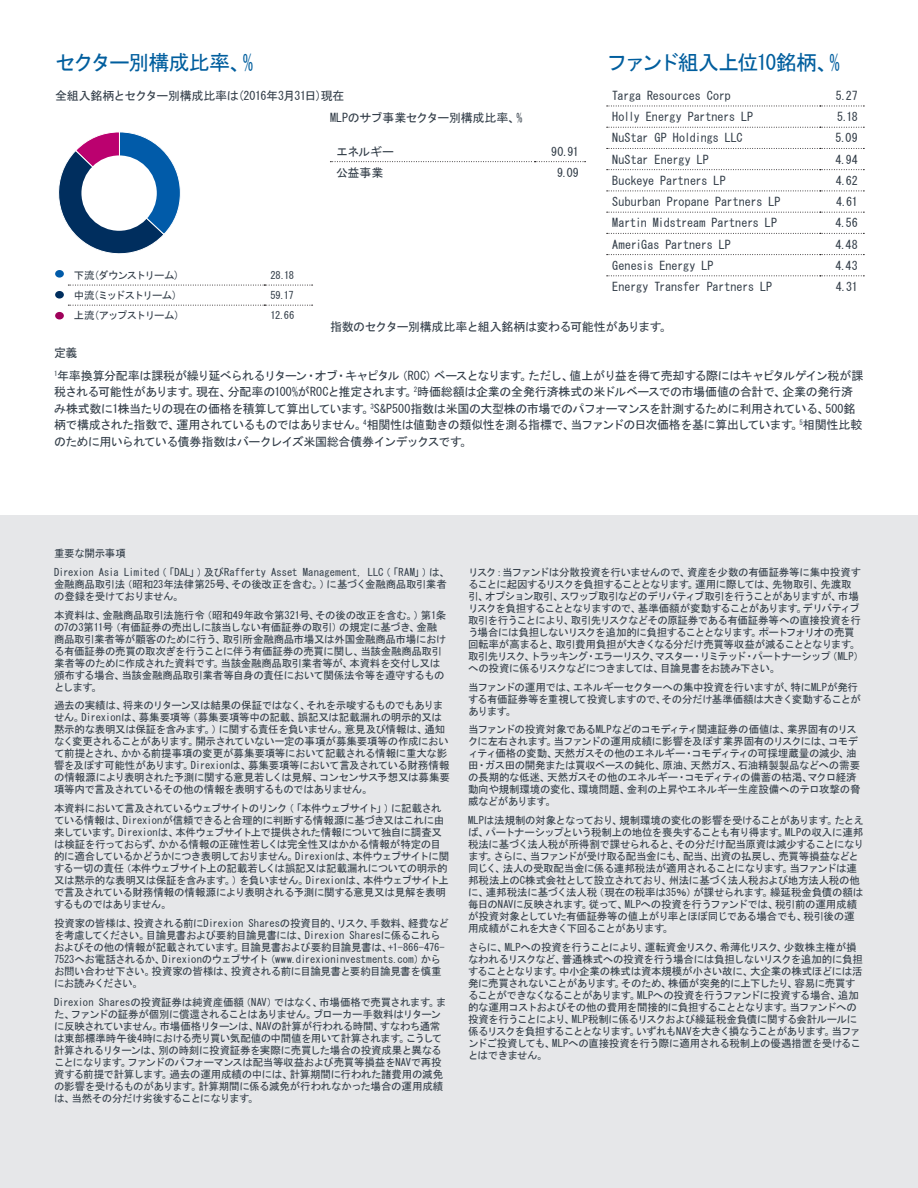
<style>
.page{position:relative;width:918px;height:1188px;background:#fff}
.page>*{position:absolute;margin:0;border:0;box-sizing:border-box;transform-origin:0 0}
.Level_A{font:21px "MS Gothic";letter-spacing:-.075em;color:#005e9e}
.Body{font:12px/16.5px "MS Gothic";letter-spacing:-.03em;color:#323d48}
.Body-2{font:12px "MS Gothic";letter-spacing:-.005em;color:#323d48}
.Body-3{font:12px "MS Gothic";letter-spacing:.005em;color:#323d48}
.Body-4{font:12px "MS Gothic";color:#323d48}
.Top_Holding_Weights{font:12px "MS Gothic";letter-spacing:-.01em;color:#323d48}
.Body-5{font:12px "MS Gothic";letter-spacing:-.01em;color:#323d48}
.Body-6{font:10.5px/12px "MS Gothic";letter-spacing:-.04em;color:#323d48}
.Body-7{font:10.5px/12px "MS Gothic";letter-spacing:-.065em;color:#323d48}
.Body-8{font:10.5px/12px "MS Gothic";letter-spacing:-.015em;color:#323d48}
.Body-9{font:10.5px "MS Gothic";letter-spacing:-.11em;color:#323d48}
.Body-10{font:10.5px "MS Gothic";letter-spacing:-.1em;color:#323d48}
</style>
<div class="page">
<div style="left:0;top:516px;width:918px;height:672px;background:#e6e7e9"></div>
<div style="left:55px;top:270px;width:9px;height:8px;background:#015ba9;border-radius:50%"></div>
<div style="left:55px;top:312px;width:9px;height:7px;background:#9f015a;border-radius:50%"></div>
<div style="left:55px;top:291px;width:9px;height:8px;background:#002e5e;border-radius:50%"></div>
<svg style="left:68px;top:285px;width:245px;height:1px"></svg>
<svg style="left:68px;top:305px;width:245px;height:1px"></svg>
<svg style="left:607px;top:106px;width:257px;height:1px"></svg>
<svg style="left:607px;top:127px;width:257px;height:1px"></svg>
<svg style="left:607px;top:148px;width:257px;height:1px"></svg>
<svg style="left:607px;top:169px;width:257px;height:1px"></svg>
<svg style="left:607px;top:191px;width:257px;height:1px"></svg>
<svg style="left:607px;top:212px;width:257px;height:1px"></svg>
<svg style="left:607px;top:233px;width:257px;height:1px"></svg>
<svg style="left:607px;top:254px;width:257px;height:1px"></svg>
<svg style="left:607px;top:275px;width:257px;height:1px"></svg>
<svg style="left:330px;top:161px;width:256px;height:1px"></svg>
<svg style="left:58px;top:132px;width:123px;height:122px"></svg>
<div style="left:81px;top:155px;width:76px;height:76px;background:#fff;border-radius:50%"></div>
<p class="Level_A" style="left:606px;top:52px;width:235px">ファンド組入上位10銘柄、%</p>
<p class="Body-4" style="left:612px;top:90px;width:120px">Targa Resources Corp</p>
<p class="Top_Holding_Weights" style="left:836px;top:90px;width:23px">5.27</p>
<p class="Body-2" style="left:612px;top:111px;width:142px">Holly Energy Partners LP</p>
<p class="Top_Holding_Weights" style="left:837px;top:111px;width:22px">5.18</p>
<p class="Body-3" style="left:612px;top:132px;width:132px">NuStar GP Holdings LLC</p>
<p class="Top_Holding_Weights" style="left:836px;top:132px;width:24px">5.09</p>
<p class="Body-3" style="left:612px;top:153px;width:98px">NuStar Energy LP</p>
<p class="Top_Holding_Weights" style="left:836px;top:153px;width:24px">4.94</p>
<p class="Body-2" style="left:612px;top:175px;width:115px">Buckeye Partners LP</p>
<p class="Top_Holding_Weights" style="left:836px;top:175px;width:23px">4.62</p>
<p class="Body-4" style="left:612px;top:196px;width:170px">Suburban Propane Partners LP</p>
<p class="Top_Holding_Weights" style="left:836px;top:196px;width:23px">4.61</p>
<p class="Body-5" style="left:612px;top:217px;width:166px">Martin Midstream Partners LP</p>
<p class="Top_Holding_Weights" style="left:836px;top:217px;width:24px">4.56</p>
<p class="Body-2" style="left:612px;top:238px;width:120px">AmeriGas Partners LP</p>
<p class="Top_Holding_Weights" style="left:835px;top:238px;width:24px">4.48</p>
<p class="Body-3" style="left:612px;top:260px;width:103px">Genesis Energy LP</p>
<p class="Top_Holding_Weights" style="left:835px;top:260px;width:24px">4.43</p>
<p class="Body-2" style="left:612px;top:281px;width:161px">Energy Transfer Partners LP</p>
<p class="Top_Holding_Weights" style="left:836px;top:281px;width:23px">4.31</p>
<p class="Level_A" style="left:55px;top:52px;width:200px">セクター別構成比率、%</p>
<p class="Body" style="left:55px;top:88px;width:291px">全組入銘柄とセクター別構成比率は(2016年3月31日)現在</p>
<p class="Body" style="left:330px;top:109px;width:194px">MLPのサブ事業セクター別構成比率、%</p>
<p class="Body" style="left:336px;top:143px;width:60px">エネルギー</p>
<p class="Body" style="left:551px;top:143px;width:29px">90.91</p>
<p class="Body" style="left:336px;top:164px;width:49px">公益事業</p>
<p class="Body" style="left:557px;top:164px;width:23px">9.09</p>
<p class="Body-10" style="left:74px;top:270px;width:118px">下流(ダウンストリーム)　</p>
<p class="Body-6" style="left:270px;top:269px;width:25px">28.18</p>
<p class="Body-9" style="left:74px;top:290px;width:116px">中流(ミッドストリーム)　</p>
<p class="Body-6" style="left:270px;top:289px;width:25px">59.17</p>
<p class="Body-9" style="left:74px;top:310px;width:118px">上流(アップストリーム)　</p>
<p class="Body-6" style="left:270px;top:309px;width:26px">12.66</p>
<p class="Body" style="left:330px;top:319px;width:343px">指数のセクター別構成比率と組入銘柄は変わる可能性があります。</p>
<p class="Body" style="left:54px;top:344px;width:25px">定義</p>
<p class="Body" style="left:54px;top:367px;width:811px"><sup>1</sup>年率換算分配率は課税が繰り延べられるリターン・オブ・キャピタル（ROC）ベースとなります。ただし、値上がり益を得て売却する際にはキャピタルゲイン税が課税される可能性があります。現在、分配率の100%がROCと推定されます。<sup>2</sup>時価総額は企業の全発行済株式の米ドルベースでの市場価値の合計で、企業の発行済み株式数に1株当たりの現在の価格を積算して算出しています。<sup>3</sup>S&amp;P500指数は米国の大型株の市場でのパフォーマンスを計測するために利用されている、500銘柄で構成された指数で、運用されているものではありません。<sup>4</sup>相関性は値動きの類似性を測る指標で、当ファンドの日次価格を基に算出しています。<sup>5</sup>相関性比較のために用いられている債券指数はバークレイズ米国総合債券インデックスです。</p>
<p class="Body-6" style="left:54px;top:547px;width:73px">重要な開示事項</p>
<p class="Body-8" style="left:54px;top:566px;width:397px">Direxion Asia Limited（「DAL」）及びRafferty Asset Management, LLC（「RAM」）は、金融商品取引法（昭和23年法律第25号、その後改正を含む。）に基づく金融商品取引業者の登録を受けておりません。</p>
<p class="Body-6" style="left:54px;top:609px;width:394px">本資料は、金融商品取引法施行令（昭和49年政令第321号、その後の改正を含む。）第1条の7の3第11号（有価証券の売出しに該当しない有価証券の取引）の規定に基づき、金融商品取引業者等が顧客のために行う、取引所金融商品市場又は外国金融商品市場における有価証券の売買の取次ぎを行うことに伴う有価証券の売買に関し、当該金融商品取引業者等のために作成された資料です。当該金融商品取引業者等が、本資料を交付し又は頒布する場合、当該金融商品取引業者等自身の責任において関係法令等を遵守するものとします。</p>
<p class="Body-6" style="left:54px;top:700px;width:397px">過去の実績は、将来のリターン又は結果の保証ではなく、それを示唆するものでもありません。Direxionは、募集要項等（募集要項等中の記載、誤記又は記載漏れの明示的又は黙示的な表明又は保証を含みます。）に関する責任を負いません。意見及び情報は、通知なく変更されることがあります。開示されていない一定の事項が募集要項等の作成において前提とされ、かかる前提事項の変更が募集要項等において記載される情報に重大な影響を及ぼす可能性があります。Direxionは、募集要項等において言及されている財務情報の情報源により表明された予測に関する意見若しくは見解、コンセンサス予想又は募集要項等内で言及されているその他の情報を表明するものではありません。</p>
<p class="Body-6" style="left:54px;top:802px;width:397px">本資料において言及されているウェブサイトのリンク（「本件ウェブサイト」）に記載されている情報は、Direxionが信頼できると合理的に判断する情報源に基づき又はこれに由来しています。Direxionは、本件ウェブサイト上で提供された情報について独自に調査又は検証を行っておらず、かかる情報の正確性若しくは完全性又はかかる情報が特定の目的に適合しているかどうかにつき表明しておりません。Direxionは、本件ウェブサイトに関する一切の責任（本件ウェブサイト上の記載若しくは誤記又は記載漏れについての明示的又は黙示的な表明又は保証を含みます。）を負いません。Direxionは、本件ウェブサイト上で言及されている財務情報の情報源により表明される予測に関する意見又は見解を表明するものではありません。</p>
<p class="Body-6" style="left:54px;top:917px;width:396px">投資家の皆様は、投資される前にDirexion Sharesの投資目的、リスク、手数料、経費などを考慮してください。目論見書および要約目論見書には、Direxion Sharesに係るこれらおよびその他の情報が記載されています。目論見書および要約目論見書は、+1-866-476- 7523へお電話されるか、Direxionのウェブサイト（www.direxioninvestments.com）からお問い合わせ下さい。投資家の皆様は、投資される前に目論見書と要約目論見書を慎重にお読みください。</p>
<p class="Body-6" style="left:54px;top:996px;width:394px">Direxion Sharesの投資証券は純資産価額（NAV）ではなく、市場価格で売買されます。また、ファンドの証券が個別に償還されることはありません。ブローカー手数料はリターンに反映されていません。市場価格リターンは、NAVの計算が行われる時間、すなわち通常は東部標準時午後4時における売り買い気配値の中間値を用いて計算されます。こうして計算されるリターンは、別の時刻に投資証券を実際に売買した場合の投資成果と異なることになります。ファンドのパフォーマンスは配当等収益および売買等損益をNAVで再投資する前提で計算します。過去の運用成績の中には、計算期間に行われた諸費用の減免の影響を受けるものがあります。計算期間に係る減免が行われなかった場合の運用成績は、当然その分だけ劣後することになります。</p>
<p class="Body-7" style="left:468px;top:566px;width:398px">リスク：当ファンドは分散投資を行いませんので、資産を少数の有価証券等に集中投資することに起因するリスクを負担することとなります。運用に際しては、先物取引、先渡取引、オプション取引、スワップ取引などのデリバティブ取引を行うことがありますが、市場リスクを負担することとなりますので、基準価額が変動することがあります。デリバティブ取引を行うことにより、取引先リスクなどその原証券である有価証券等への直接投資を行う場合には負担しないリスクを追加的に負担することとなります。ポートフォリオの売買回転率が高まると、取引費用負担が大きくなる分だけ売買等収益が減ることとなります。取引先リスク、トラッキング・エラーリスク、マスター・リミテッド・パートナーシップ（MLP）への投資に係るリスクなどにつきましては、目論見書をお読み下さい。</p>
<p class="Body-6" style="left:468px;top:681px;width:394px">当ファンドの運用では、エネルギーセクターへの集中投資を行いますが、特にMLPが発行する有価証券等を重視して投資しますので、その分だけ基準価額は大きく変動することがあります。</p>
<p class="Body-6" style="left:468px;top:724px;width:394px">当ファンドの投資対象であるMLPなどのコモディティ関連証券の価値は、業界固有のリスクに左右されます。当ファンドの運用成績に影響を及ぼす業界固有のリスクには、コモディティ価格の変動、天然ガスその他のエネルギー・コモディティの可採埋蔵量の減少、油田・ガス田の開発または買収ベースの鈍化、原油、天然ガス、石油精製製品などへの需要の長期的な低迷、天然ガスその他のエネルギー・コモディティの備蓄の枯渇、マクロ経済動向や規制環境の変化、環境問題、金利の上昇やエネルギー生産設備へのテロ攻撃の脅威などがあります。</p>
<p class="Body-6" style="left:468px;top:814px;width:398px">MLPは法規制の対象となっており、規制環境の変化の影響を受けることがあります。たとえば、パートナーシップという税制上の地位を喪失することも有り得ます。MLPの収入に連邦税法に基づく法人税が所得割で課せられると、その分だけ配当原資は減少することになります。さらに、当ファンドが受け取る配当金にも、配当、出資の払戻し、売買等損益などと同じく、法人の受取配当金に係る連邦税法が適用されることになります。当ファンドは連邦税法上のC株式会社として設立されており、州法に基づく法人税および地方法人税の他に、連邦税法に基づく法人税（現在の税率は35％）が課せられます。繰延税金負債の額は毎日のNAVに反映されます。従って、MLPへの投資を行うファンドでは、税引前の運用成績が投資対象としていた有価証券等の値上がり率とほぼ同じである場合でも、税引後の運用成績がこれを大きく下回ることがあります。</p>
<p class="Body-6" style="left:468px;top:941px;width:396px">さらに、MLPへの投資を行うことにより、運転資金リスク、希薄化リスク、少数株主権が損なわれるリスクなど、普通株式への投資を行う場合には負担しないリスクを追加的に負担することとなります。中小企業の株式は資本規模が小さい故に、大企業の株式ほどには活発に売買されないことがあります。そのため、株価が突発的に上下したり、容易に売買することができなくなることがあります。MLPへの投資を行うファンドに投資する場合、追加的な運用コストおよびその他の費用を間接的に負担することとなります。当ファンドへの投資を行うことにより、MLP税制に係るリスクおよび繰延税金負債に関する会計ルールに係るリスクを負担することとなります。いずれもNAVを大きく損なうことがあります。当ファンドご投資しても、MLPへの直接投資を行う際に適用される税制上の優遇措置を受けることはできません。</p>
</div>
